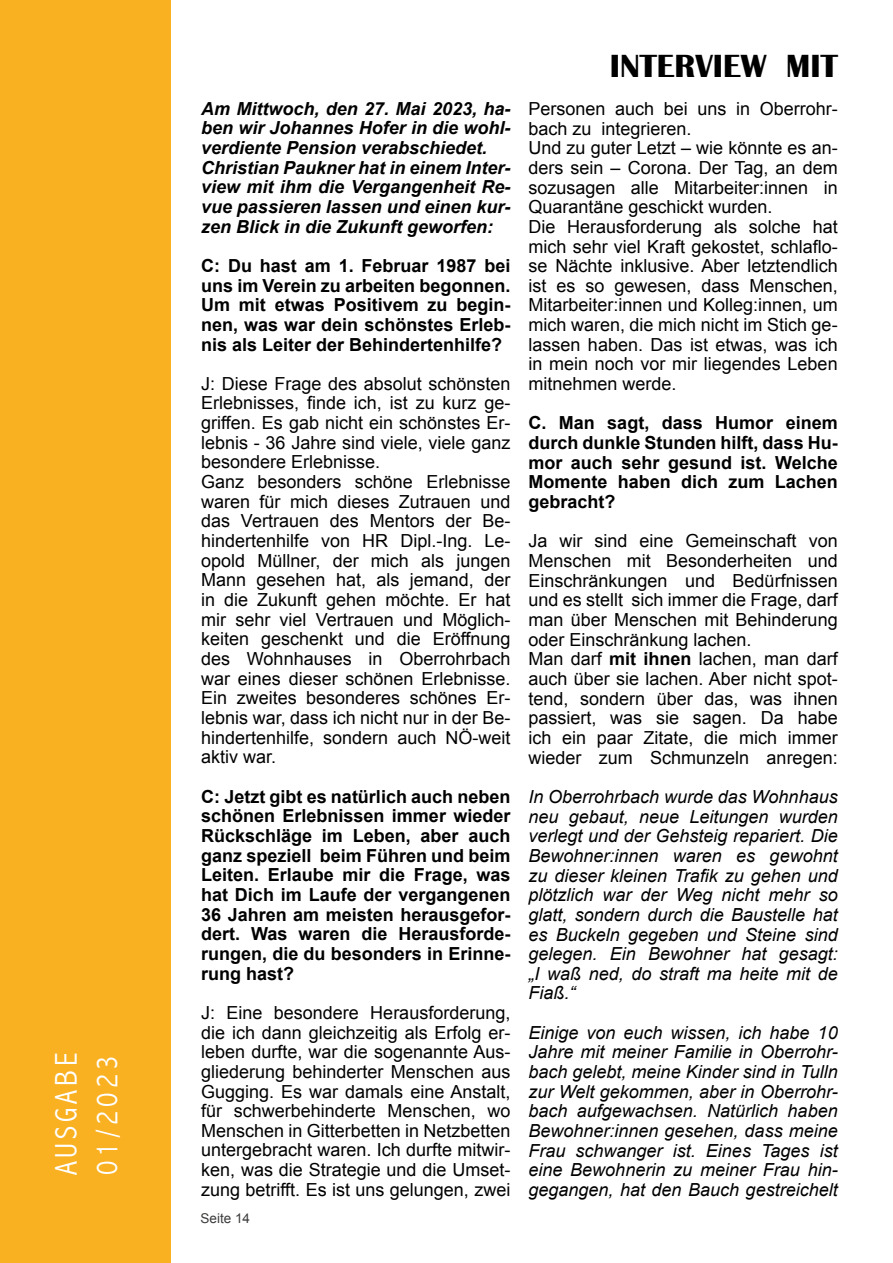
<style>
.page{position:relative;width:893px;height:1263px;background:#fff}
.page>*{position:absolute;margin:0;border:0;box-sizing:border-box;transform-origin:0 0}
.t1{font:700 33px "Britannic";color:#000}
.t2{font:300 condensed 31.5px/40.5px "Abadi";letter-spacing:.13em;color:#fff}
.t3{font:18px/19.6px "Arial";color:#000}
.t4{font:italic 18px/19.6px "Arial";color:#000;text-align:justify}
.t5{font:700 18px/19.6px "Arial";color:#000;text-align:justify}
.t6{font:italic 700 18px/19.6px "Arial";color:#000}
.t7{font:13.5px "Arial";color:#3c3c3b}
.s1{font-weight:700}
</style>
<div class="page">
<div style="left:0;top:0;width:171px;height:1263px;background:#f9b122"></div>
<h2 class="t2" style="left:46px;top:1175px;width:124px;rotate:-90deg">AUSGABE<br>01/2023</h2>
<p class="t6" style="left:201px;top:99px;width:311px">Am Mittwoch, den 27. Mai 2023, ha&shy;ben wir Johannes Hofer in die wohl&shy;verdiente Pension verabschiedet.<br>Christian Paukner hat in einem Inter&shy;view mit ihm die Vergangenheit Re&shy;vue passieren lassen und einen kur&shy;zen Blick in die Zukunft geworfen:</p>
<p class="t5" style="left:201px;top:256px;width:311px">C: Du hast am 1. Februar 1987 bei uns im Verein zu arbeiten begonnen.<br>Um mit etwas Positivem zu begin&shy;nen, was war dein schönstes Erleb&shy;nis als Leiter der Behindertenhilfe?</p>
<p class="t3" style="left:201px;top:374px;width:311px">J: Diese Frage des absolut schönsten Erlebnisses, finde ich, ist zu kurz ge&shy;griffen. Es gab nicht ein schönstes Er&shy;lebnis - 36 Jahre sind viele, viele ganz besondere Erlebnisse.<br>Ganz besonders schöne Erlebnisse waren für mich dieses Zutrauen und das Vertrauen des Mentors der Be&shy;hindertenhilfe von HR Dipl.-Ing. Le&shy;opold Müllner, der mich als jungen Mann gesehen hat, als jemand, der in die Zukunft gehen möchte. Er hat mir sehr viel Vertrauen und Möglich&shy;keiten geschenkt und die Eröffnung des Wohnhauses in Oberrohrbach war eines dieser schönen Erlebnisse.<br>Ein zweites besonderes schönes Er&shy;lebnis war, dass ich nicht nur in der Be&shy;hindertenhilfe, sondern auch NÖ-weit aktiv war.</p>
<p class="t5" style="left:201px;top:787px;width:311px">C: Jetzt gibt es natürlich auch neben schönen Erlebnissen immer wieder Rückschläge im Leben, aber auch ganz speziell beim Führen und beim Leiten. Erlaube mir die Frage, was hat Dich im Laufe der vergangenen 36 Jahren am meisten herausgefor&shy;dert. Was waren die Herausforde&shy;rungen, die du besonders in Erinne&shy;rung hast?</p>
<p class="t3" style="left:201px;top:1003px;width:311px;text-align:justify">J: Eine besondere Herausforderung, die ich dann gleichzeitig als Erfolg er&shy;leben durfte, war die sogenannte Aus&shy;gliederung behinderter Menschen aus Gugging. Es war damals eine Anstalt, für schwerbehinderte Menschen, wo Menschen in Gitterbetten in Netzbetten untergebracht waren. Ich durfte mitwir&shy;ken, was die Strategie und die Umset&shy;zung betrifft. Es ist uns gelungen, zwei</p>
<p class="t7" style="left:201px;top:1209px;width:51px">Seite 14</p>
<h1 class="t1" style="left:610px;top:48px;width:229px">INTERVIEW MIT</h1>
<p class="t3" style="left:528px;top:99px;width:311px">Personen auch bei uns in Oberrohr&shy;bach zu integrieren.<br>Und zu guter Letzt – wie könnte es an&shy;ders sein – Corona. Der Tag, an dem sozusagen alle Mitarbeiter:innen in Quarantäne geschickt wurden.<br>Die Herausforderung als solche hat mich sehr viel Kraft gekostet, schlaflo&shy;se Nächte inklusive. Aber letztendlich ist es so gewesen, dass Menschen, Mitarbeiter:innen und Kolleg:innen, um mich waren, die mich nicht im Stich ge&shy;lassen haben. Das ist etwas, was ich in mein noch vor mir liegendes Leben mitnehmen werde.</p>
<p class="t5" style="left:528px;top:414px;width:311px">C. Man sagt, dass Humor einem durch dunkle Stunden hilft, dass Hu&shy;mor auch sehr gesund ist. Welche Momente haben dich zum Lachen gebracht?</p>
<p class="t3" style="left:528px;top:531px;width:311px">Ja wir sind eine Gemeinschaft von Menschen mit Besonderheiten und Einschränkungen und Bedürfnissen und es stellt sich immer die Frage, darf man über Menschen mit Behinderung oder Einschränkung lachen.<br>Man darf <span class="s1">mit ihnen</span> lachen, man darf auch über sie lachen. Aber nicht spot&shy;tend, sondern über das, was ihnen passiert, was sie sagen. Da habe ich ein paar Zitate, die mich immer wieder zum Schmunzeln anregen:</p>
<p class="t4" style="left:528px;top:787px;width:311px">In Oberrohrbach wurde das Wohnhaus neu gebaut, neue Leitungen wurden verlegt und der Gehsteig repariert. Die Bewohner:innen waren es gewohnt zu dieser kleinen Trafik zu gehen und plötzlich war der Weg nicht mehr so glatt, sondern durch die Baustelle hat es Buckeln gegeben und Steine sind gelegen. Ein Bewohner hat gesagt: „I waß ned, do straft ma heite mit de Fiaß.“</p>
<p class="t4" style="left:528px;top:1023px;width:311px">Einige von euch wissen, ich habe 10<br>Jahre mit meiner Familie in Oberrohr&shy;bach gelebt, meine Kinder sind in Tulln zur Welt gekommen, aber in Oberrohr&shy;bach aufgewachsen. Natürlich haben Bewohner:innen gesehen, dass meine Frau schwanger ist. Eines Tages ist eine Bewohnerin zu meiner Frau hin&shy;gegangen, hat den Bauch gestreichelt</p>
</div>
